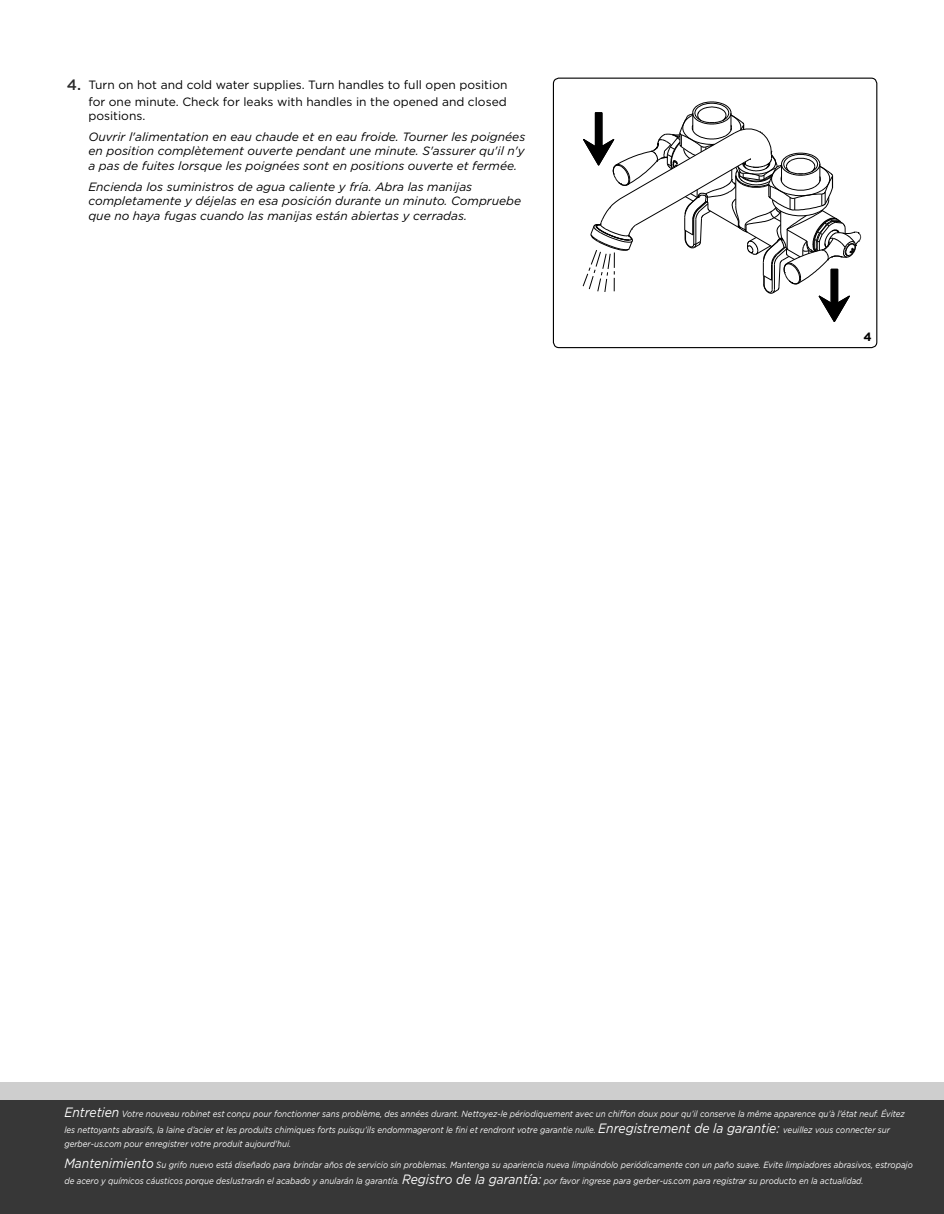
<style>
.page{position:relative;width:944px;height:1214px;background:#fff}
.page>*{position:absolute;margin:0;border:0;box-sizing:border-box;transform-origin:0 0}
.t1{font:italic 12px/14.4px "Gotham";color:#000;text-align:justify}
.t2{font:12px/16.5px "Gotham";color:#000;text-align:right}
.t3{font:700 12px "Gotham";color:#000}
.t4{font:italic 9px/16.2px "Gotham";color:#fff;scale:.89 1}
.s1{font-weight:500;font-size:15px;color:#2b2b2b}
.s2{font-size:13.5px}
</style>
<div class="page">
<div style="left:0;top:1082px;width:13px;height:132px;background:#cecece"></div>
<div style="left:13px;top:1082px;width:931px;height:132px;background:#cecece"></div>
<div style="left:0;top:1100px;width:13px;height:114px;background:#373737"></div>
<div style="left:13px;top:1100px;width:931px;height:114px;background:#373737"></div>
<svg style="left:582px;top:101px;width:279px;height:221px"></svg>
<div style="left:553px;top:78px;width:324px;height:270px;border:1px solid #000;border-radius:6px"></div>
<h1 class="t2" style="left:67px;top:77px;width:442px"><span class="s1">4.</span> Turn on hot and cold water supplies. Turn handles to full open position for one minute. Check for leaks with handles in the opened and closed</h1>
<h1 class="t2" style="left:88px;top:107px;width:58px">positions.</h1>
<h1 class="t1" style="left:88px;top:129px;width:438px">Ouvrir l'alimentation en eau chaude et en eau froide. Tourner les poignées en position complètement ouverte pendant une minute. S'assurer qu'il n'y a pas de fuites lorsque les poignées sont en positions ouverte et fermée.</h1>
<h1 class="t1" style="left:88px;top:179px;width:434px;text-align:left">Encienda los suministros de agua caliente y fría. Abra las manijas completamente y déjelas en esa posición durante un minuto. Compruebe que no haya fugas cuando las manijas están abiertas y cerradas.</h1>
<h1 class="t3" style="left:863px;top:329px;width:10px">4</h1>
<p class="t4" style="left:64px;top:1105px;width:946px"><span class="s2">Entretien</span> Votre nouveau robinet est conçu pour fonctionner sans problème, des années durant. Nettoyez-le périodiquement avec un chiffon doux pour qu’il conserve la même apparence qu’à l’état neuf. Évitez les nettoyants abrasifs, la laine d’acier et les produits chimiques forts puisqu’ils endommageront le fini et rendront votre garantie nulle. <span class="s2">Enregistrement de la garantie:</span> veuillez vous connecter sur</p>
<p class="t4" style="left:64px;top:1135px;width:256px">gerber-us.com pour enregistrer votre produit aujourd'hui.</p>
<p class="t4" style="left:64px;top:1156px;width:954px"><span class="s2">Mantenimiento</span> Su grifo nuevo está diseñado para brindar años de servicio sin problemas. Mantenga su apariencia nueva limpiándolo periódicamente con un paño suave. Evite limpiadores abrasivos, estropajo de acero y químicos cáusticos porque deslustrarán el acabado y anularán la garantía. <span class="s2">Registro de la garantía:</span> por favor ingrese para gerber-us.com para registrar su producto en la actualidad.</p>
</div>
